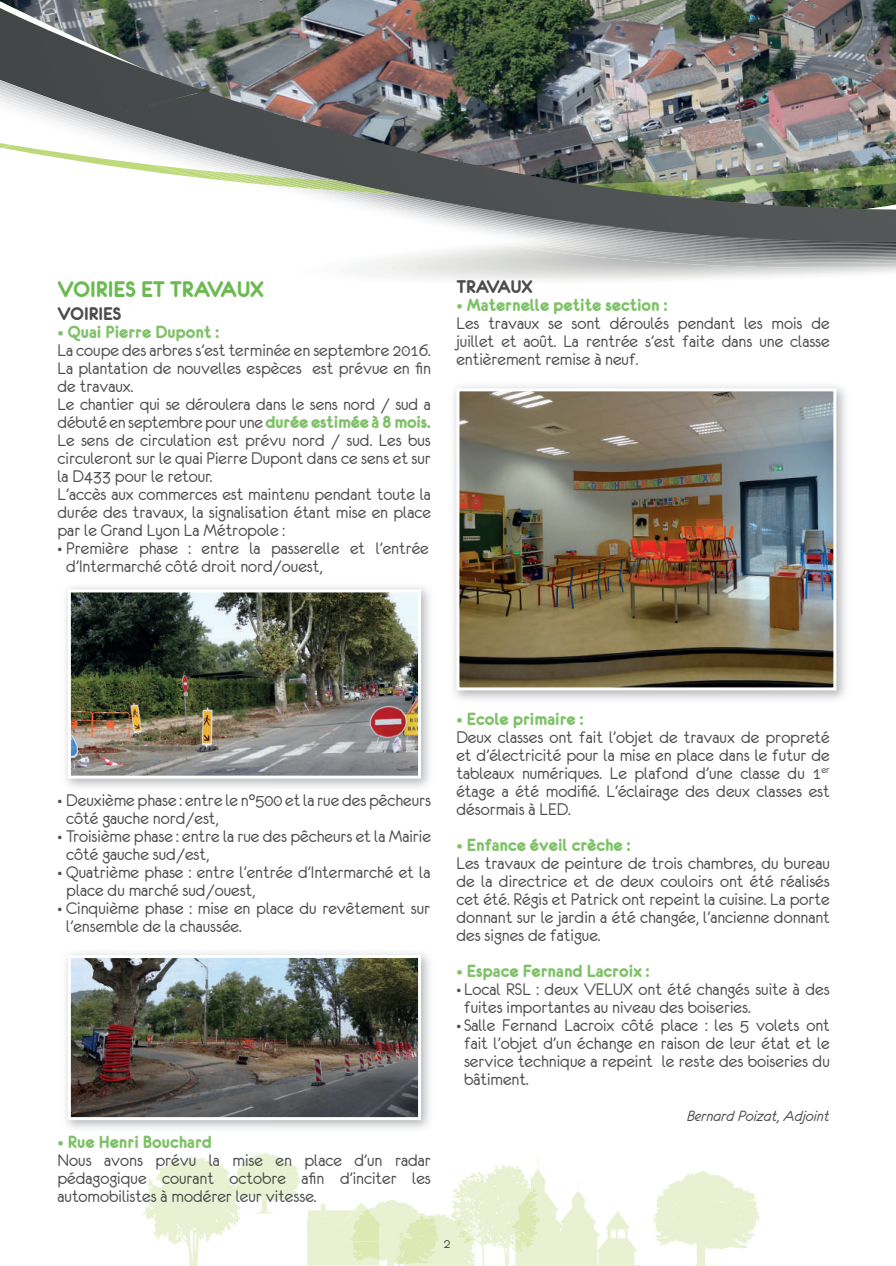
<style>
.page{position:relative;width:896px;height:1266px;background:#fff}
.page>*{position:absolute;margin:0;border:0;box-sizing:border-box;transform-origin:0 0}
.t1{font:24px "Eurofurencebold";color:#6aba51}
.t2{font:19.5px "Eurofurencebold";color:#4b4c4d}
.t3{font:18.75px/18px "Eurofurenceregular";color:#4b4c4d}
.t4{font:18.75px "Eurofurencebold";color:#7fc168}
.t5{font:16.5px "Eurofurenceitalic";color:#4b4c4d}
.t6{font:15px "Eurofurenceregular";color:#4b4c4d}
.s1{font-family:"Helvetica";font-weight:300;font-size:12.75px}
.s2{font-family:"Eurofurencebold";color:#7fc168}
.s3{font-family:"Helvetica";font-weight:300;font-size:9.75px}
</style>
<div class="page">
<svg style="left:653px;top:1171px;width:107px;height:94px"></svg>
<svg style="left:143px;top:1153px;width:158px;height:112px"></svg>
<svg style="left:307px;top:1157px;width:332px;height:109px"></svg>
<img style="left:72px;top:959px;width:345px;height:157px">
<div style="left:68px;top:955px;width:353px;height:165px;border:3px solid #fff"></div>
<img style="left:72px;top:593px;width:345px;height:181px">
<div style="left:68px;top:589px;width:353px;height:189px;border:3px solid #fff"></div>
<img style="left:454px;top:386px;width:391px;height:314px">
<img style="left:460px;top:392px;width:372px;height:294px">
<div style="left:456px;top:388px;width:380px;height:302px;border:3px solid #fff"></div>
<img style="left:0;top:0;width:896px;height:281px">
<p class="t1" style="left:58px;top:277px;width:208px">VOIRIES ET TRAVAUX</p>
<p class="t2" style="left:58px;top:304px;width:65px">VOIRIES</p>
<p class="t4" style="left:58px;top:322px;width:163px"><span class="s1">•</span> Quai Pierre Dupont :</p>
<p class="t3" style="left:58px;top:341px;width:375px">La coupe des arbres s’est terminée en septembre 2016.<br>La plantation de nouvelles espèces est prévue en fin de travaux.<br>Le chantier qui se déroulera dans le sens nord / sud a débuté en septembre pour une <span class="s2">durée estimée à 8 mois.<br></span>Le sens de circulation est prévu nord / sud. Les bus circuleront sur le quai Pierre Dupont dans ce sens et sur la D433 pour le retour.<br>L’accès aux commerces est maintenu pendant toute la durée des travaux, la signalisation étant mise en place par le Grand Lyon La Métropole :</p>
<p class="t3" style="left:66px;top:539px;width:364px;text-indent:-9px"><span class="s3">•</span> Première phase : entre la passerelle et l’entrée d’Intermarché côté droit nord/ouest,</p>
<p class="t2" style="left:456px;top:277px;width:78px">TRAVAUX</p>
<p class="t4" style="left:456px;top:295px;width:212px"><span class="s1">•</span> Maternelle petite section :</p>
<p class="t3" style="left:456px;top:314px;width:375px;text-align:justify">Les travaux se sont déroulés pendant les mois de juillet et août. La rentrée s’est faite dans une classe entièrement remise à neuf.</p>
<p class="t3" style="left:66px;top:791px;width:366px;text-indent:-9px"><span class="s3">•</span> Deuxième phase : entre le n°500 et la rue des pêcheurs côté gauche nord/est,</p>
<p class="t3" style="left:66px;top:827px;width:366px;text-indent:-9px"><span class="s3">•</span> Troisième phase : entre la rue des pêcheurs et la Mairie côté gauche sud/est,</p>
<p class="t3" style="left:66px;top:863px;width:365px;text-indent:-9px"><span class="s3">•</span> Quatrième phase : entre l’entrée d’Intermarché et la place du marché sud/ouest,</p>
<p class="t3" style="left:66px;top:899px;width:365px;text-indent:-9px"><span class="s3">•</span> Cinquième phase : mise en place du revêtement sur l’ensemble de la chaussée.</p>
<p class="t4" style="left:58px;top:1132px;width:156px"><span class="s1">•</span> Rue Henri Bouchard</p>
<p class="t3" style="left:58px;top:1151px;width:375px;text-align:justify">Nous avons prévu la mise en place d’un radar pédagogique courant octobre afin d’inciter les automobilistes à modérer leur vitesse.</p>
<p class="t4" style="left:456px;top:709px;width:128px"><span class="s1">•</span> Ecole primaire :</p>
<p class="t3" style="left:456px;top:728px;width:375px;text-align:justify">Deux classes ont fait l’objet de travaux de propreté et d’électricité pour la mise en place dans le futur de tableaux numériques. Le plafond d’une classe du 1<sup>er </sup>étage a été modifié. L’éclairage des deux classes est désormais à LED.</p>
<p class="t4" style="left:456px;top:835px;width:175px"><span class="s1">•</span> Enfance éveil crèche :</p>
<p class="t3" style="left:456px;top:854px;width:375px;text-align:justify">Les travaux de peinture de trois chambres, du bureau de la directrice et de deux couloirs ont été réalisés cet été. Régis et Patrick ont repeint la cuisine. La porte donnant sur le jardin a été changée, l’ancienne donnant des signes de fatigue.</p>
<p class="t4" style="left:456px;top:961px;width:195px"><span class="s1">•</span> Espace Fernand Lacroix :</p>
<p class="t3" style="left:464px;top:980px;width:367px;text-indent:-8px"><span class="s3">•</span> Local RSL : deux VELUX ont été changés suite à des fuites importantes au niveau des boiseries.</p>
<p class="t3" style="left:464px;top:1016px;width:367px;text-align:justify;text-indent:-8px"><span class="s3">•</span> Salle Fernand Lacroix côté place : les 5 volets ont fait l’objet d’un échange en raison de leur état et le service technique a repeint le reste des boiseries du bâtiment.</p>
<p class="t5" style="left:687px;top:1107px;width:144px">Bernard Poizat, Adjoint</p>
<p class="t6" style="left:443px;top:1235px;width:9px">2</p>
</div>
